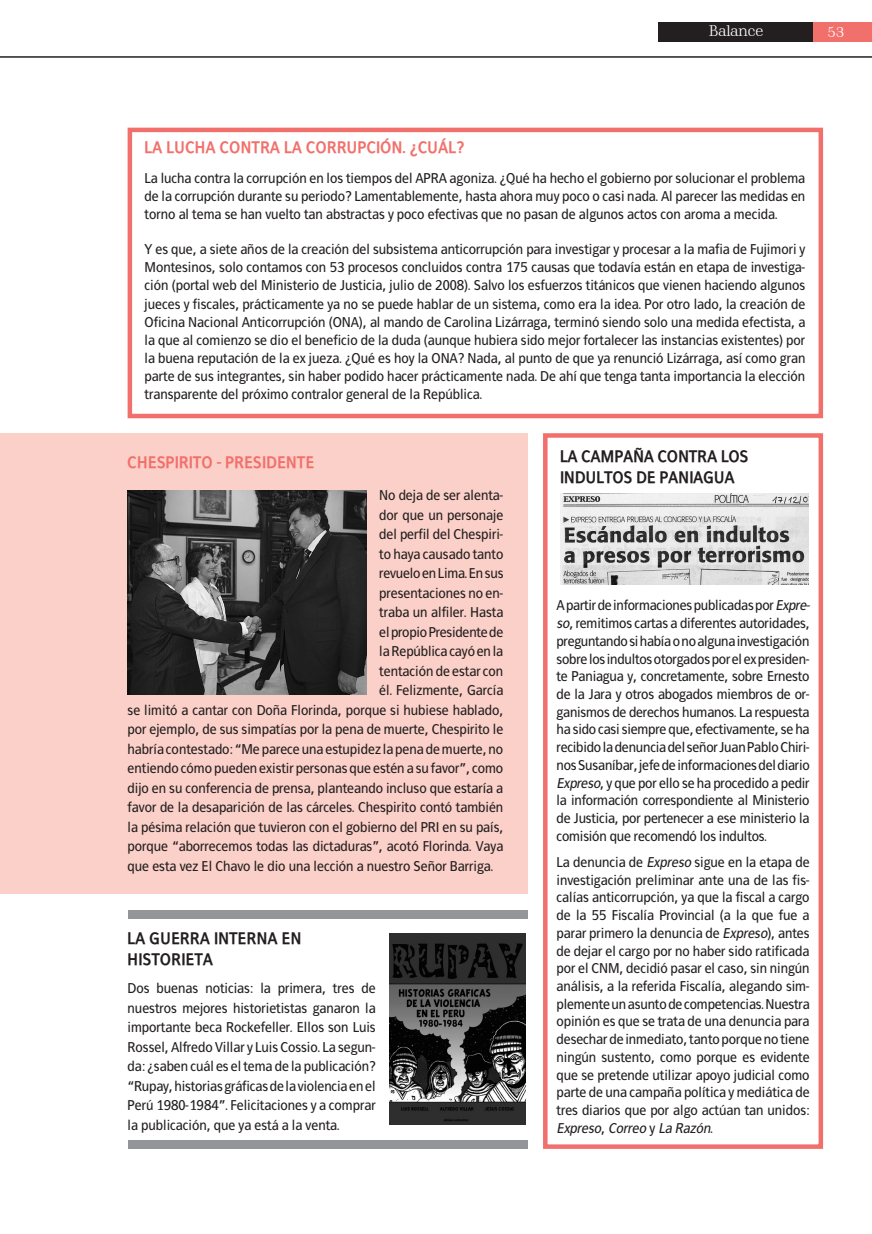
<style>
.page{position:relative;width:872px;height:1234px;background:#fff}
.page>*{position:absolute;margin:0;border:0;box-sizing:border-box;transform-origin:0 0}
.cuerpo_texto_175{font:700 16.5px/20.7px "Francophil Sans";color:#231f20}
.cuerpo_texto_175-2{font:700 16.5px "Francophil Sans";letter-spacing:.01em;color:#f2706c}
.t1{font:300 15px "Schadow BT";color:#fff}
.cuerpo_texto_175-3{font:14.25px/17.7px "Francophil Sans";color:#231f20;text-align:justify}
.s1{font-style:italic}
</style>
<div class="page">
<div style="left:658px;top:22px;width:214px;height:19px;background:#231f20"></div>
<hr style="left:0;top:57px;width:872px;height:1px;background:#231f20">
<div style="left:813px;top:22px;width:59px;height:19px;background:#f2706c"></div>
<div style="left:128px;top:128px;width:695px;height:290px;border:4px solid #f2706c"></div>
<div style="left:128px;top:910px;width:399px;height:9px;background:#939598"></div>
<div style="left:0;top:433px;width:527px;height:460px;background:#fbd0c8"></div>
<div style="left:543px;top:433px;width:280px;height:715px;border:4px solid #f2706c"></div>
<div style="left:128px;top:1139px;width:399px;height:9px;background:#939598"></div>
<img style="left:128px;top:491px;width:238px;height:203px">
<img style="left:560px;top:493px;width:248px;height:91px">
<img style="left:390px;top:933px;width:136px;height:190px">
<p class="t1" style="left:708px;top:22px;width:56px">Balance</p>
<p class="t1" style="left:827px;top:22px;width:18px">53</p>
<p class="cuerpo_texto_175-2" style="left:145px;top:137px;width:321px">LA LUCHA CONTRA LA CORRUPCIÓN. ¿CUÁL?</p>
<p class="cuerpo_texto_175-3" style="left:145px;top:169px;width:662px">La lucha contra la corrupción en los tiempos del APRA agoniza. ¿Qué ha hecho el gobierno por solucionar el problema de la corrupción durante su periodo? Lamentablemente, hasta ahora muy poco o casi nada. Al parecer las medidas en torno al tema se han vuelto tan abstractas y poco efectivas que no pasan de algunos actos con aroma a mecida.</p>
<p class="cuerpo_texto_175-3" style="left:145px;top:240px;width:662px">Y es que, a siete años de la creación del subsistema anticorrupción para investigar y procesar a la mafia de Fujimori y Montesinos, solo contamos con 53 procesos concluidos contra 175 causas que todavía están en etapa de investiga&shy;ción (portal web del Ministerio de Justicia, julio de 2008). Salvo los esfuerzos titánicos que vienen haciendo algunos jueces y fiscales, prácticamente ya no se puede hablar de un sistema, como era la idea. Por otro lado, la creación de Oficina Nacional Anticorrupción (ONA), al mando de Carolina Lizárraga, terminó siendo solo una medida efectista, a la que al comienzo se dio el beneficio de la duda (aunque hubiera sido mejor fortalecer las instancias existentes) por la buena reputación de la ex jueza. ¿Qué es hoy la ONA? Nada, al punto de que ya renunció Lizárraga, así como gran parte de sus integrantes, sin haber podido hacer prácticamente nada. De ahí que tenga tanta importancia la elección transparente del próximo contralor general de la República.</p>
<p class="cuerpo_texto_175-2" style="left:128px;top:452px;width:39px">CH ESPIRITO</p>
<p class="cuerpo_texto_175-2" style="left:217px;top:452px;width:99px">- PRESID ENTE</p>
<p class="cuerpo_texto_175-3" style="left:379px;top:486px;width:125px">No deja de ser alenta-</p>
<p class="cuerpo_texto_175-3" style="left:379px;top:505px;width:126px">dor que un personaje</p>
<p class="cuerpo_texto_175-3" style="left:379px;top:525px;width:125px">del perfil del Chespiri-</p>
<p class="cuerpo_texto_175-3" style="left:379px;top:544px;width:126px">to haya causado tanto</p>
<p class="cuerpo_texto_175-3" style="left:379px;top:564px;width:126px">revuelo en Lima. En sus</p>
<p class="cuerpo_texto_175-3" style="left:379px;top:583px;width:125px">presentaciones no en-</p>
<p class="cuerpo_texto_175-3" style="left:379px;top:603px;width:126px">traba un alfiler. Hasta</p>
<p class="cuerpo_texto_175-3" style="left:379px;top:622px;width:125px">el propio Presidente de</p>
<p class="cuerpo_texto_175-3" style="left:379px;top:642px;width:125px">la República cayó en la</p>
<p class="cuerpo_texto_175-3" style="left:379px;top:661px;width:125px">tentación de estar con</p>
<p class="cuerpo_texto_175-3" style="left:379px;top:681px;width:126px">él. Felizmente, García</p>
<p class="cuerpo_texto_175-3" style="left:128px;top:700px;width:377px">se limitó a cantar con Doña Florinda, porque si hubiese hablado,</p>
<p class="cuerpo_texto_175-3" style="left:128px;top:720px;width:377px">por ejemplo, de sus simpatías por la pena de muerte, Chespirito le</p>
<p class="cuerpo_texto_175-3" style="left:128px;top:739px;width:377px">habría contestado: “Me parece una estupidez la pena de muerte, no</p>
<p class="cuerpo_texto_175-3" style="left:128px;top:759px;width:377px">entiendo cómo pueden existir personas que estén a su favor”, como</p>
<p class="cuerpo_texto_175-3" style="left:128px;top:778px;width:377px">dijo en su conferencia de prensa, planteando incluso que estaría a</p>
<p class="cuerpo_texto_175-3" style="left:128px;top:798px;width:377px">favor de la desaparición de las cárceles. Chespirito contó también</p>
<p class="cuerpo_texto_175-3" style="left:128px;top:817px;width:377px">la pésima relación que tuvieron con el gobierno del PRI en su país,</p>
<p class="cuerpo_texto_175-3" style="left:128px;top:837px;width:377px">porque “aborrecemos todas las dictaduras”, acotó Florinda. Vaya</p>
<p class="cuerpo_texto_175-3" style="left:128px;top:856px;width:367px">que esta vez El Chavo le dio una lección a nuestro Señor Barriga.</p>
<p class="cuerpo_texto_175" style="left:128px;top:927px;width:175px">LA GUERRA INTERNA EN<br>HISTORIETA</p>
<p class="cuerpo_texto_175-3" style="left:128px;top:978px;width:250px;line-height:19.5px">Dos buenas noticias: la primera, tres de nuestros mejores historietistas ganaron la importante beca Rockefeller. Ellos son Luis Rossel, Alfredo Villar y Luis Cossio. La segun&shy;da: ¿saben cuál es el tema de la publicación? “Rupay, historias gráficas de la violencia en el Perú 1980-1984”. Felicitaciones y a comprar la publicación, que ya está a la venta.</p>
<p class="cuerpo_texto_175" style="left:560px;top:445px;width:190px">LA CAMPAÑA CONTRA LOS<br>INDULTOS DE PANIAGUA</p>
<p class="cuerpo_texto_175-3" style="left:556px;top:596px;width:257px;text-align:left">A partir de informaciones publicadas por <span class="s1">Expre&shy;so</span>, remitimos cartas a diferentes autoridades, preguntando si había o no alguna investigación sobre los indultos otorgados por el ex presiden&shy;te Paniagua y, concretamente, sobre Ernesto de la Jara y otros abogados miembros de or&shy;ganismos de derechos humanos. La respuesta ha sido casi siempre que, efectivamente, se ha recibido la denuncia del señor Juan Pablo Chiri&shy;nos Susaníbar, jefe de informaciones del diario <span class="s1">Expreso</span>, y que por ello se ha procedido a pedir la información correspondiente al Ministerio de Justicia, por pertenecer a ese ministerio la comisión que recomendó los indultos.</p>
<p class="cuerpo_texto_175-3" style="left:556px;top:852px;width:255px">La denuncia de <span class="s1">Expreso</span> sigue en la etapa de investigación preliminar ante una de las fis&shy;calías anticorrupción, ya que la fiscal a cargo de la 55 Fiscalía Provincial (a la que fue a parar primero la denuncia de <span class="s1">Expreso</span>), antes de dejar el cargo por no haber sido ratificada por el CNM, decidió pasar el caso, sin ningún análisis, a la referida Fiscalía, alegando sim&shy;plemente un asunto de competencias. Nuestra opinión es que se trata de una denuncia para desechar de inmediato, tanto porque no tiene ningún sustento, como porque es evidente que se pretende utilizar apoyo judicial como parte de una campaña política y mediática de tres diarios que por algo actúan tan unidos:<br><span class="s1">Expreso</span>, <span class="s1">Correo</span> y <span class="s1">La Razón</span>.</p>
</div>
